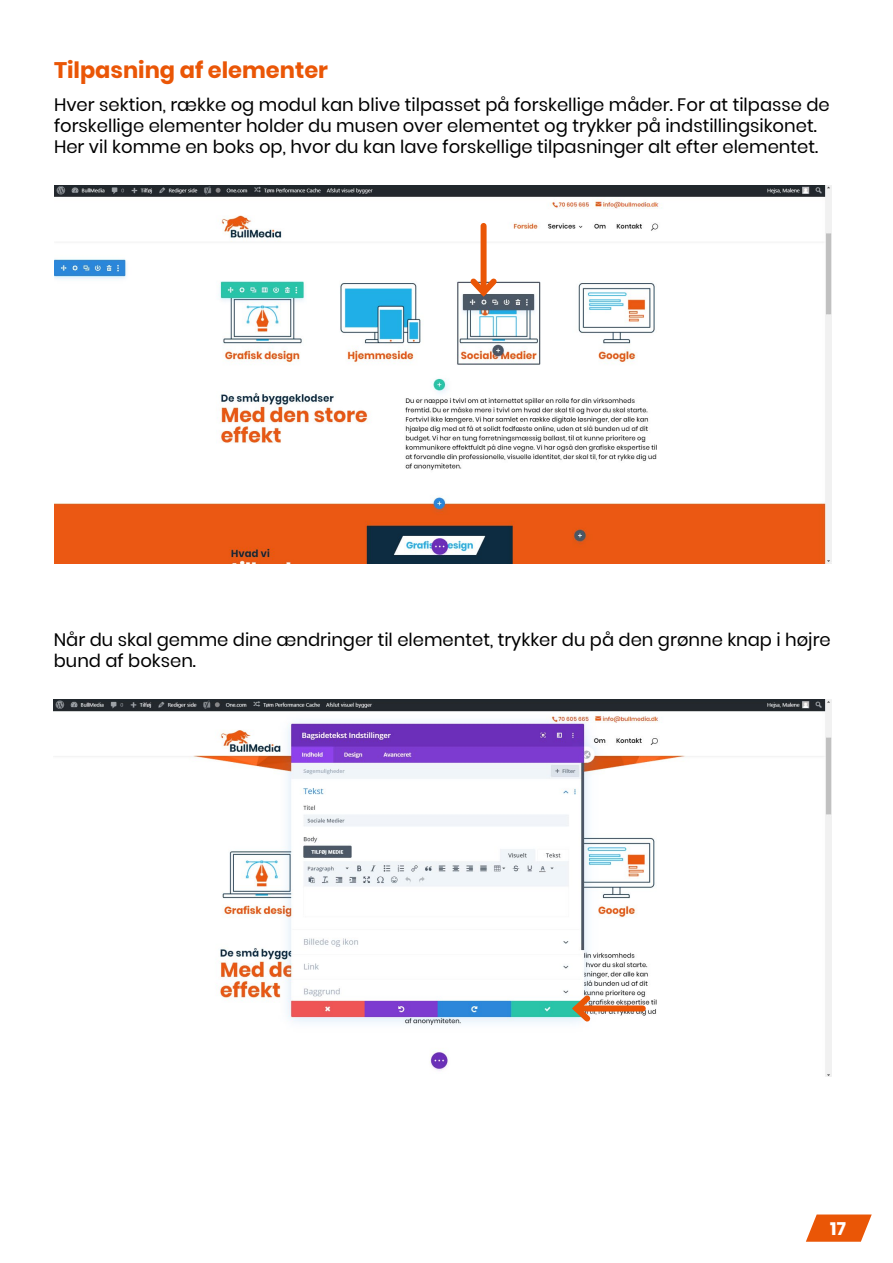
<style>
.page{position:relative;width:893px;height:1263px;background:#fff}
.page>*{position:absolute;margin:0;border:0;box-sizing:border-box;transform-origin:0 0}
.t1{font:700 22.5px "Poppins";color:#ea5606}
.t2{font:18px/21px "Poppins";color:#000}
.t3{font:700 18px "Poppins";color:#fff}
</style>
<div class="page">
<svg style="left:806px;top:1214px;width:66px;height:28px"></svg>
<img style="left:54px;top:699px;width:778px;height:377px">
<img style="left:54px;top:185px;width:778px;height:379px">
<div style="left:481px;top:226px;width:6px;height:66px;background:#ea5606"></div>
<svg style="left:465px;top:273px;width:37px;height:28px"></svg>
<div style="left:576px;top:1005px;width:67px;height:6px;background:#ea5606"></div>
<svg style="left:567px;top:990px;width:29px;height:37px"></svg>
<p class="t1" style="left:54px;top:57px;width:276px">Tilpasning af elementer</p>
<p class="t2" style="left:54px;top:95px;width:777px">Hver sektion, række og modul kan blive tilpasset på forskellige måder. For at tilpasse de forskellige elementer holder du musen over elementet og trykker på indstillingsikonet.<br>Her vil komme en boks op, hvor du kan lave forskellige tilpasninger alt efter elementet.</p>
<p class="t2" style="left:54px;top:630px;width:778px">Når du skal gemme dine ændringer til elementet, trykker du på den grønne knap i højre bund af boksen.</p>
<p class="t3" style="left:830px;top:1218px;width:17px">17</p>
</div>
